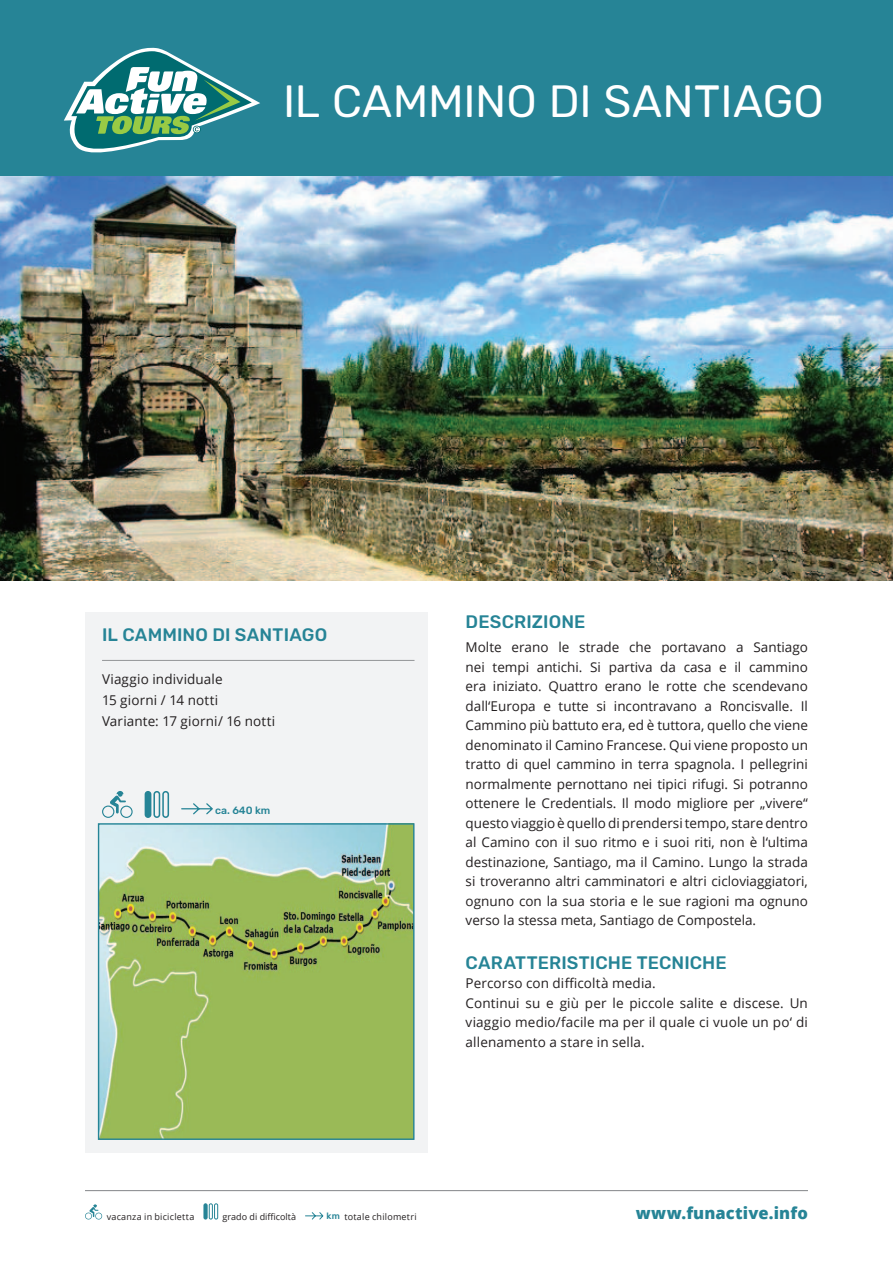
<style>
.page{position:relative;width:893px;height:1263px;background:#fff}
.page>*{position:absolute;margin:0;border:0;box-sizing:border-box;transform-origin:0 0}
.t1{font:45px "Rubik";letter-spacing:.005em;color:#fff}
.t2{font:500 18px "Rubik";letter-spacing:.005em;color:#268496}
.t3{font:800 16.5px "Open Sans";letter-spacing:.01em;color:#268496}
.t4{font:13.5px/19.5px "Open Sans";letter-spacing:.01em;color:#231f20}
.t5{font:500 10.5px "Rubik";color:#268496}
.t6{font:9px "Open Sans";letter-spacing:.025em;color:#231f20}
.t7{font:9px "Open Sans";color:#231f20}
.s1{font-family:"Rubik";font-weight:500;color:#268496}
</style>
<div class="page">
<hr style="left:85px;top:1190px;width:723px;height:1px;background:#939598">
<svg style="left:85px;top:1204px;width:17px;height:15px"></svg>
<div style="left:214px;top:1203px;width:4px;height:16px;border:1px solid #268496;border-radius:2px"></div>
<div style="left:209px;top:1203px;width:4px;height:16px;border:1px solid #268496;border-radius:2px"></div>
<hr style="left:204px;top:1204px;width:3px;height:15px;background:#268496;border-radius:2px">
<div style="left:203px;top:1203px;width:5px;height:16px;border:1px solid #268496;border-radius:2px"></div>
<svg style="left:305px;top:1212px;width:19px;height:8px"></svg>
<img style="left:0;top:175px;width:893px;height:406px">
<div style="left:85px;top:613px;width:342px;height:540px;background:#f2f3f4"></div>
<hr style="left:102px;top:660px;width:313px;height:1px;background:#939598">
<svg style="left:102px;top:791px;width:31px;height:27px"></svg>
<svg style="left:153px;top:791px;width:17px;height:27px"></svg>
<div style="left:145px;top:791px;width:6px;height:27px;border:2px solid #268496;border-radius:3px"></div>
<svg style="left:181px;top:803px;width:32px;height:12px"></svg>
<img style="left:100px;top:825px;width:313px;height:313px">
<div style="left:98px;top:823px;width:317px;height:317px;border:1px solid #268496"></div>
<div style="left:0;top:0;width:893px;height:175px;background:#268496"></div>
<svg style="left:64px;top:48px;width:196px;height:105px"></svg>
<h1 class="t1" style="left:283px;top:76px;width:542px">IL CAMMINO DI SANTIAGO</h1>
<h2 class="t2" style="left:102px;top:625px;width:86px">IL CAMMINO</h2>
<h2 class="t2" style="left:212px;top:625px;width:114px">DI SANTIAGO</h2>
<p class="t4" style="left:102px;top:668px;width:175px;line-height:21px">Viaggio individuale<br>15 giorni / 14 notti<br>Variante: 17 giorni/ 16 notti</p>
<p class="t5" style="left:215px;top:804px;width:57px">CA. 640 KM</p>
<h2 class="t2" style="left:466px;top:612px;width:119px">DESCRIZIONE</h2>
<p class="t4" style="left:466px;top:637px;width:344px;text-align:justify">Molte erano le strade che portavano a Santiago nei tempi antichi. Si partiva da casa e il cammino era iniziato. Quattro erano le rotte che scendevano dall‘Europa e tutte si incontravano a Roncisvalle. Il Cammino più battuto era, ed è tuttora, quello che viene denominato il Camino Francese. Qui viene proposto un tratto di quel cammino in terra spagnola. I pellegrini normalmente pernottano nei tipici rifugi. Si potranno ottenere le Credentials. Il modo migliore per „vivere“ questo viaggio è quello di prendersi tempo, stare dentro al Camino con il suo ritmo e i suoi riti, non è l‘ultima destinazione, Santiago, ma il Camino. Lungo la strada si troveranno altri camminatori e altri cicloviaggiatori, ognuno con la sua storia e le sue ragioni ma ognuno verso la stessa meta, Santiago de Compostela.</p>
<h2 class="t2" style="left:466px;top:952px;width:83px">CARATTERIS</h2>
<h2 class="t2" style="left:579px;top:952px;width:81px">TICHE TECNIC</h2>
<h2 class="t2" style="left:702px;top:952px;width:24px">HE</h2>
<p class="t4" style="left:466px;top:973px;width:344px">Percorso con difficoltà media.<br>Continui su e giù per le piccole salite e discese. Un viaggio medio/facile ma per il quale ci vuole un po‘ di allenamento a stare in sella.</p>
<p class="t6" style="left:107px;top:1210px;width:89px">vacanza in bicicletta</p>
<p class="t7" style="left:223px;top:1210px;width:75px">grado di difficoltà</p>
<p class="t6" style="left:326px;top:1210px;width:92px"><span class="s1">KM</span> totale chilometri</p>
<p class="t3" style="left:636px;top:1200px;width:174px">www.funactive.info</p>
</div>
